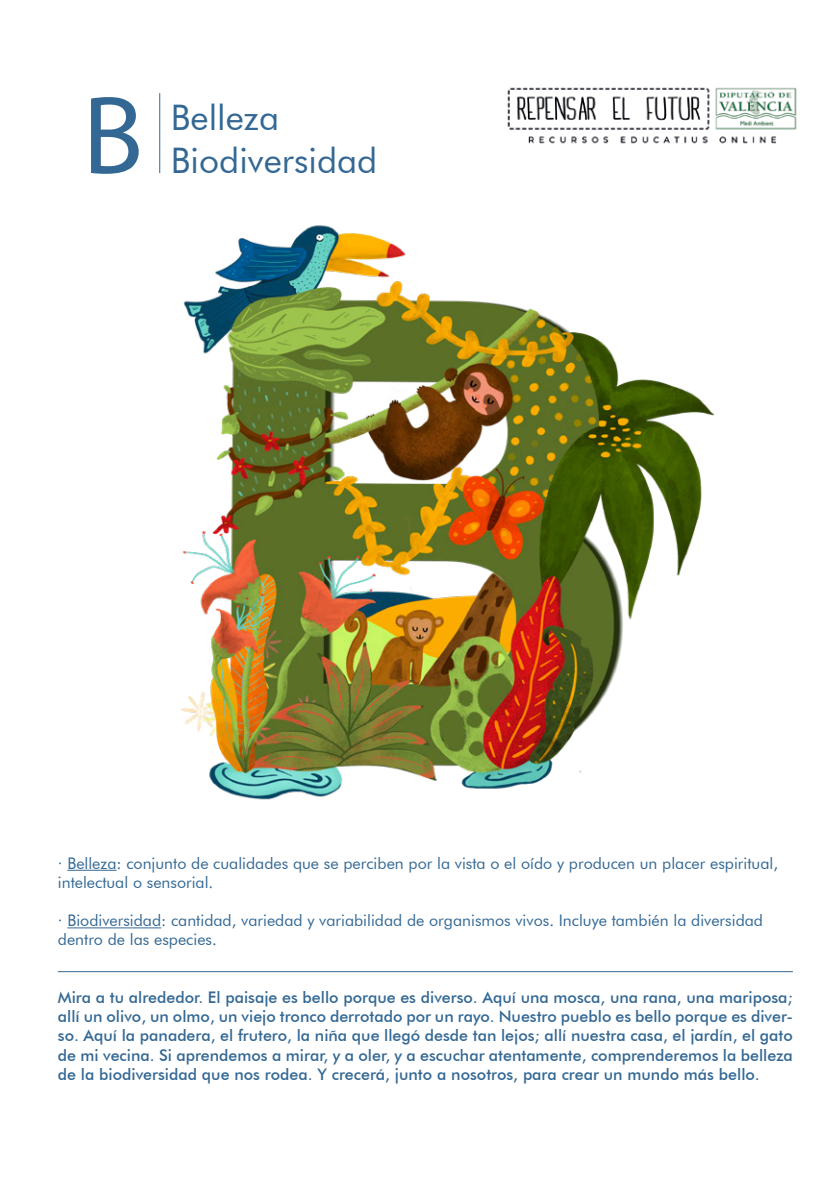
<style>
.page{position:relative;width:840px;height:1191px;background:#fff}
.page>*{position:absolute;margin:0;border:0;box-sizing:border-box;transform-origin:0 0}
.t1{font:112px "Myriad Pro";color:#336894}
.t2{font:35.2px "Futura BT";color:#336894}
.t3{font:500 16px/19.2px "Futura BT";color:#336894;text-align:justify}
.t4{font:16px/19.2px "Futura BT";color:#336894}
</style>
<div class="page">
<img style="left:507px;top:87px;width:290px;height:57px">
<img style="left:159px;top:116px;width:561px;height:684px">
<hr style="left:67px;top:869px;width:49px;height:1px;background:#336894">
<hr style="left:67px;top:927px;width:94px;height:1px;background:#336894">
<hr style="left:58px;top:971px;width:734px;height:1px;background:#336894">
<hr style="left:159px;top:93px;width:1px;height:80px;background:#336894">
<h1 class="t1" style="left:82px;top:66px;width:62px">B</h1>
<h2 class="t2" style="left:171px;top:96px;width:110px">Belleza</h2>
<h2 class="t2" style="left:171px;top:139px;width:208px">Biodiversidad</h2>
<p class="t4" style="left:58px;top:853px;width:721px">· Belleza: conjunto de cualidades que se perciben por la vista o el oído y producen un placer espiritual, intelectual o sensorial.</p>
<p class="t4" style="left:58px;top:910px;width:706px">· Biodiversidad: cantidad, variedad y variabilidad de organismos vivos. Incluye también la diversidad dentro de las especies.</p>
<p class="t3" style="left:58px;top:987px;width:736px">Mira a tu alrededor. El paisaje es bello porque es diverso. Aquí una mosca, una rana, una mariposa; allí un olivo, un olmo, un viejo tronco derrotado por un rayo. Nuestro pueblo es bello porque es diver&shy;so. Aquí la panadera, el frutero, la niña que llegó desde tan lejos; allí nuestra casa, el jardín, el gato de mi vecina. Si aprendemos a mirar, y a oler, y a escuchar atentamente, comprenderemos la belleza de la biodiversidad que nos rodea. Y crecerá, junto a nosotros, para crear un mundo más bello.</p>
</div>
